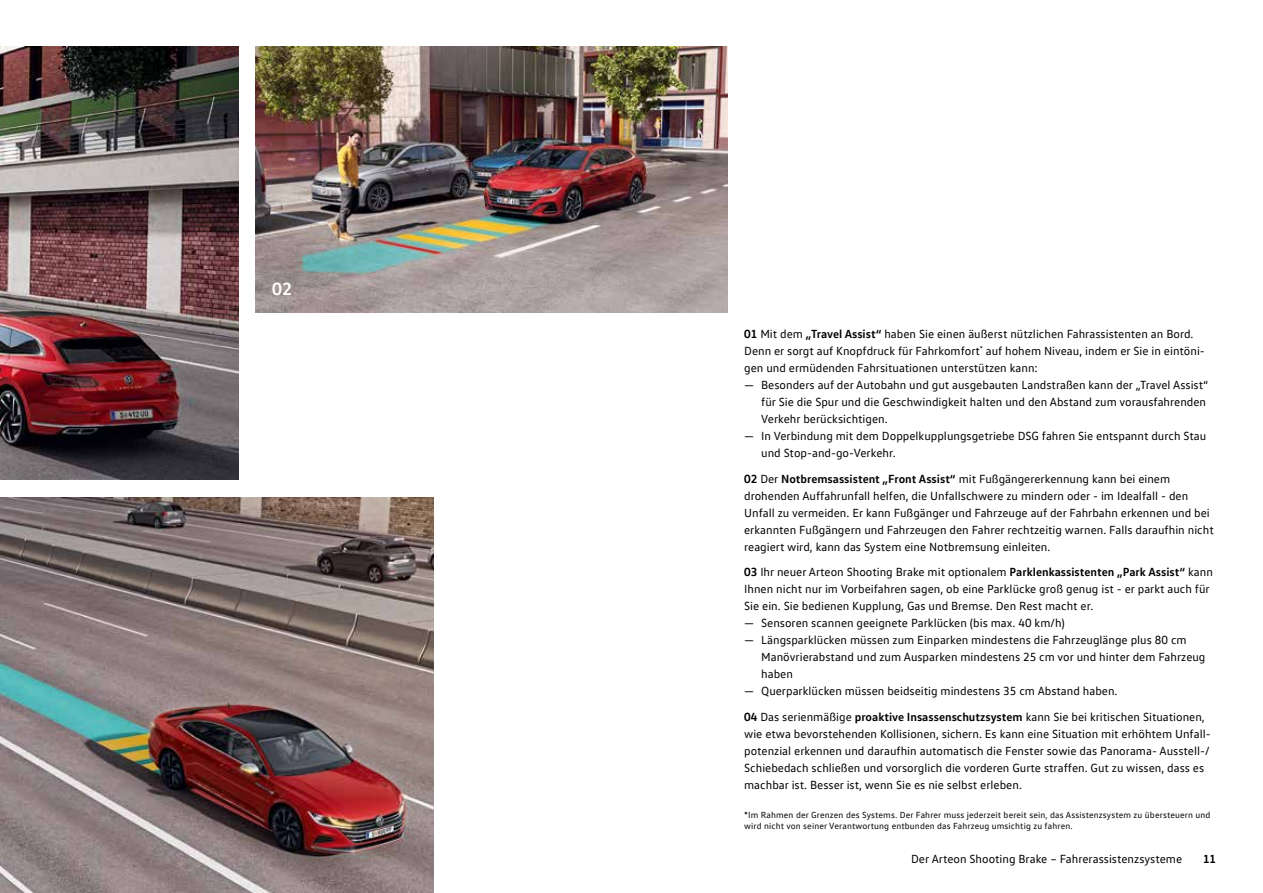
<style>
.page{position:relative;width:1263px;height:893px;background:#fff}
.page>*{position:absolute;margin:0;border:0;box-sizing:border-box;transform-origin:0 0}
.t1{font:700 18px "VW Text";color:#fff}
.t2{font:12px/17px "VW Text";color:#000}
.t3{font:700 12px "VW Text";color:#000}
.t4{font:9px/11.7px "VW Text";letter-spacing:.015em;color:#000}
.s1{font-weight:700}
</style>
<div class="page">
<img style="left:0;top:47px;width:238px;height:432px">
<img style="left:255px;top:47px;width:472px;height:265px">
<img style="left:0;top:497px;width:434px;height:396px">
<h1 class="t1" style="left:272px;top:277px;width:21px">02</h1>
<p class="t2" style="left:744px;top:325px;width:462px"><span class="s1">01</span> Mit dem <span class="s1">„Travel Assist“</span> haben Sie einen äußerst nützlichen Fahrassistenten an Bord.<br>Denn er sorgt auf Knopfdruck für Fahrkomfort<sup>*</sup> auf hohem Niveau, indem er Sie in eintöni&shy;gen und ermüdenden Fahrsituationen unterstützen kann:</p>
<p class="t2" style="left:761px;top:376px;width:449px;text-indent:-17px">— Besonders auf der Autobahn und gut ausgebauten Landstraßen kann der „Travel Assist“ für Sie die Spur und die Geschwindigkeit halten und den Abstand zum vorausfahrenden<br>Verkehr berücksichtigen.</p>
<p class="t2" style="left:761px;top:427px;width:446px;text-indent:-17px">— In Verbindung mit dem Doppelkupplungsgetriebe DSG fahren Sie entspannt durch Stau und Stop-and-go-Verkehr.</p>
<p class="t2" style="left:744px;top:470px;width:471px"><span class="s1">02</span> Der <span class="s1">Notbremsassistent „Front Assist“</span> mit Fußgängererkennung kann bei einem drohenden Auffahrunfall helfen, die Unfallschwere zu mindern oder - im Idealfall - den Unfall zu vermeiden. Er kann Fußgänger und Fahrzeuge auf der Fahrbahn erkennen und bei erkannten Fußgängern und Fahrzeugen den Fahrer rechtzeitig warnen. Falls daraufhin nicht reagiert wird, kann das System eine Notbremsung einleiten.</p>
<p class="t2" style="left:744px;top:563px;width:470px"><span class="s1">03</span> Ihr neuer Arteon Shooting Brake mit optionalem <span class="s1">Parklenkassistenten „Park Assist“</span> kann<br>Ihnen nicht nur im Vorbeifahren sagen, ob eine Parklücke groß genug ist - er parkt auch für<br>Sie ein. Sie bedienen Kupplung, Gas und Bremse. Den Rest macht er.</p>
<p class="t2" style="left:744px;top:614px;width:322px">— Sensoren scannen geeignete Parklücken (bis max. 40 km/h)</p>
<p class="t2" style="left:761px;top:631px;width:446px;text-indent:-17px">— Längsparklücken müssen zum Einparken mindestens die Fahrzeuglänge plus 80 cm<br>Manövrierabstand und zum Ausparken mindestens 25 cm vor und hinter dem Fahrzeug haben</p>
<p class="t2" style="left:744px;top:678px;width:462px;line-height:25.5px">— Querparklücken müssen beidseitig mindestens 35 cm Abstand haben.<br><span class="s1">04</span> Das serienmäßige <span class="s1">proaktive Insassenschutzsystem</span> kann Sie bei kritischen Situationen,</p>
<p class="t2" style="left:744px;top:725px;width:468px">wie etwa bevorstehenden Kollisionen, sichern. Es kann eine Situation mit erhöhtem Unfall&shy;potenzial erkennen und daraufhin automatisch die Fenster sowie das Panorama- Ausstell-/ Schiebedach schließen und vorsorglich die vorderen Gurte straffen. Gut zu wissen, dass es machbar ist. Besser ist, wenn Sie es nie selbst erleben.</p>
<p class="t4" style="left:744px;top:808px;width:468px">*Im Rahmen der Grenzen des Systems. Der Fahrer muss jederzeit bereit sein, das Assistenzsystem zu übersteuern und wird nicht von seiner Verantwortung entbunden das Fahrzeug umsichtig zu fahren.</p>
<p class="t2" style="left:911px;top:850px;width:273px">Der Arteon Shooting Brake – Fahrerassistenzsysteme</p>
<p class="t3" style="left:1203px;top:851px;width:15px">11</p>
</div>
